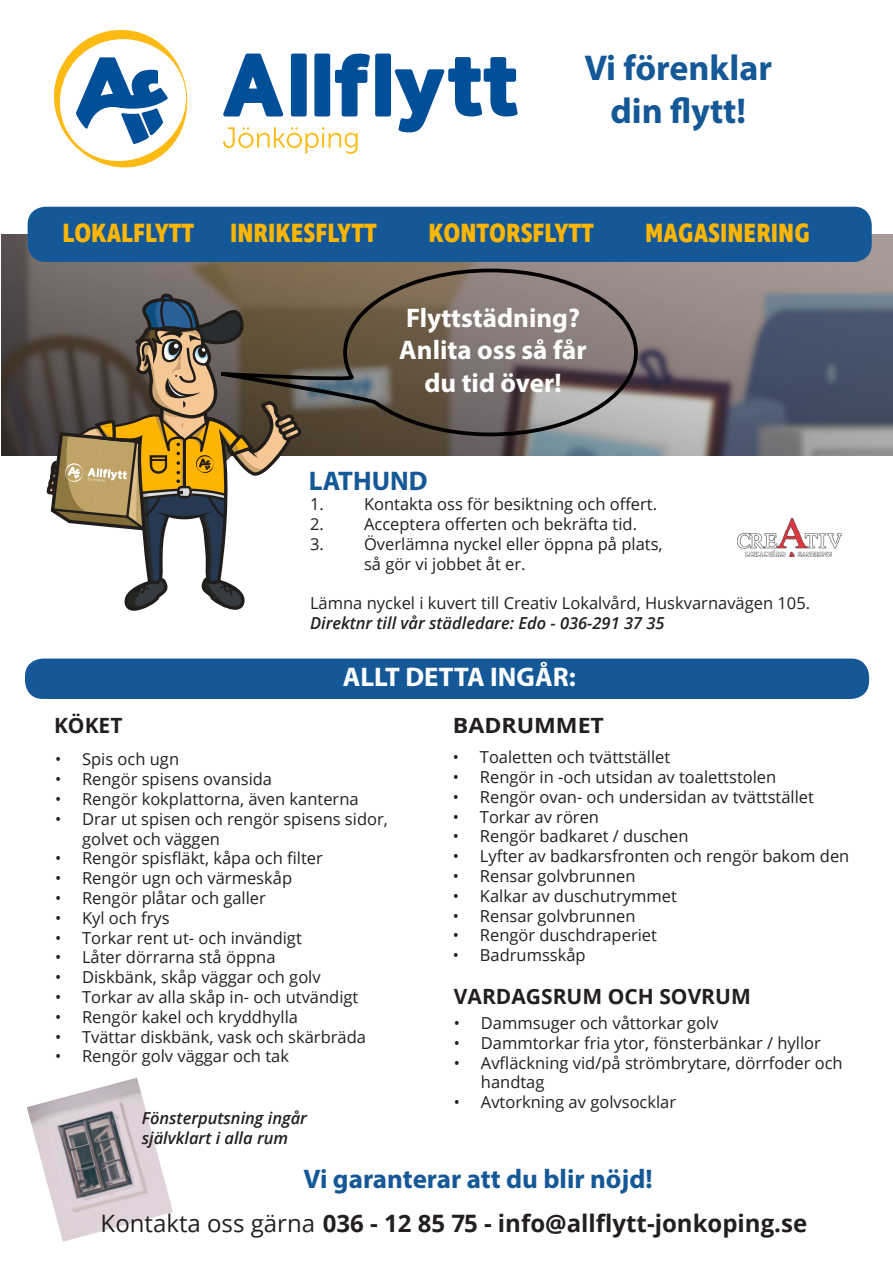
<style>
.page{position:relative;width:893px;height:1263px;background:#fff}
.page>*{position:absolute;margin:0;border:0;box-sizing:border-box;transform-origin:0 0}
.t1{font:700 36px/43.2px "Myriad Pro";color:#145897;text-align:center}
.t2{font:700 27px/32.4px "Myriad Pro";color:#fff;text-align:center}
.t3{font:700 27px "Ingra Cd";color:#ffb600}
.t4{font:700 27px "Myriad Pro";color:#145897}
.t5{font:700 24px "Open Sans";color:#231f20}
.t6{font:700 21px "Open Sans";color:#231f20}
.t7{font:700 21px "Open Sans";color:#231f20;scale:1.1 1}
.t8{font:16.5px/19.8px "Open Sans";color:#231f20}
.t9{font:italic 600 16.5px/19.8px "Open Sans";color:#231f20}
.s1{font-weight:400}
</style>
<div class="page">
<img style="left:1px;top:234px;width:892px;height:221px">
<svg style="left:47px;top:294px;width:255px;height:317px"></svg>
<svg style="left:223px;top:127px;width:135px;height:27px"></svg>
<svg style="left:223px;top:54px;width:60px;height:62px"></svg>
<div style="left:291px;top:54px;width:16px;height:62px;background:#014e99;border-radius:2px"></div>
<div style="left:314px;top:54px;width:16px;height:62px;background:#014e99;border-radius:2px"></div>
<svg style="left:335px;top:53px;width:35px;height:63px"></svg>
<div style="left:375px;top:54px;width:16px;height:62px;background:#014e99;border-radius:2px"></div>
<svg style="left:395px;top:57px;width:123px;height:75px"></svg>
<svg style="left:54px;top:30px;width:133px;height:137px"></svg>
<svg style="left:218px;top:267px;width:422px;height:171px;background:#70655a"></svg>
<img style="left:738px;top:518px;width:104px;height:39px">
<img style="left:27px;top:1078px;width:146px;height:164px">
<div style="left:28px;top:207px;width:844px;height:55px;background:#145897;border-radius:18px"></div>
<div style="left:25px;top:658px;width:844px;height:41px;background:#145897;border-radius:18px"></div>
<p class="t1" style="left:584px;top:45px;width:189px">Vi förenklar din flytt!</p>
<p class="t3" style="left:63px;top:216px;width:133px">LOKALFLYTT</p>
<p class="t3" style="left:230px;top:216px;width:148px">INRIKESFLYTT</p>
<p class="t3" style="left:428px;top:216px;width:167px">KONTORSFLYTT</p>
<p class="t3" style="left:645px;top:216px;width:166px">MAGASINERING</p>
<p class="t2" style="left:406px;top:301px;width:176px">Flyttstädning?</p>
<p class="t2" style="left:399px;top:333px;width:189px">Anlita oss så får du tid över!</p>
<p class="t4" style="left:309px;top:464px;width:120px">LATHUND</p>
<p class="t8" style="left:310px;top:494px;width:15px">1.</p>
<p class="t8" style="left:364px;top:494px;width:295px">Kontakta oss för besiktning och offert.</p>
<p class="t8" style="left:310px;top:514px;width:15px">2.</p>
<p class="t8" style="left:364px;top:514px;width:275px">Acceptera offerten och bekräfta tid.</p>
<p class="t8" style="left:310px;top:534px;width:15px">3.</p>
<p class="t8" style="left:364px;top:534px;width:300px">Överlämna nyckel eller öppna på plats, så gör vi jobbet åt er.</p>
<p class="t8" style="left:310px;top:593px;width:502px">Lämna nyckel i kuvert till Creativ Lokalvård, Huskvarnavägen 105.</p>
<p class="t9" style="left:310px;top:613px;width:356px">Direktnr till vår städledare: Edo - 036-291 37 35</p>
<p class="t6" style="left:54px;top:710px;width:70px">KÖKET</p>
<p class="t2" style="left:343px;top:660px;width:234px">ALLT DETTA INGÅR:</p>
<p class="t7" style="left:453px;top:710px;width:139px">BADRUMMET</p>
<p class="t8" style="left:55px;top:749px;width:126px">• Spis och ugn</p>
<p class="t8" style="left:55px;top:769px;width:219px">• Rengör spisens ovansida</p>
<p class="t8" style="left:55px;top:789px;width:305px">• Rengör kokplattorna, även kanterna</p>
<p class="t8" style="left:82px;top:808px;width:307px;text-indent:-27px">• Drar ut spisen och rengör spisens sidor, golvet och väggen</p>
<p class="t8" style="left:55px;top:848px;width:269px">• Rengör spisfläkt, kåpa och filter</p>
<p class="t8" style="left:55px;top:868px;width:239px">• Rengör ugn och värmeskåp</p>
<p class="t8" style="left:55px;top:888px;width:212px">• Rengör plåtar och galler</p>
<p class="t8" style="left:55px;top:907px;width:116px">• Kyl och frys</p>
<p class="t8" style="left:55px;top:927px;width:248px">• Torkar rent ut- och invändigt</p>
<p class="t8" style="left:55px;top:947px;width:222px">• Låter dörrarna stå öppna</p>
<p class="t8" style="left:55px;top:967px;width:267px">• Diskbänk, skåp väggar och golv</p>
<p class="t8" style="left:55px;top:987px;width:305px">• Torkar av alla skåp in- och utvändigt</p>
<p class="t8" style="left:55px;top:1006px;width:244px">• Rengör kakel och kryddhylla</p>
<p class="t8" style="left:55px;top:1026px;width:312px">• Tvättar diskbänk, vask och skärbräda</p>
<p class="t8" style="left:55px;top:1046px;width:235px">• Rengör golv väggar och tak</p>
<p class="t9" style="left:142px;top:1107px;width:167px">Fönsterputsning ingår självklart i alla rum</p>
<p class="t8" style="left:453px;top:747px;width:219px">• Toaletten och tvättstället</p>
<p class="t8" style="left:453px;top:767px;width:325px">• Rengör in -och utsidan av toalettstolen</p>
<p class="t8" style="left:453px;top:786px;width:363px">• Rengör ovan- och undersidan av tvättstället</p>
<p class="t8" style="left:453px;top:806px;width:148px">• Torkar av rören</p>
<p class="t8" style="left:453px;top:826px;width:237px">• Rengör badkaret / duschen</p>
<p class="t8" style="left:453px;top:846px;width:398px">• Lyfter av badkarsfronten och rengör bakom den</p>
<p class="t8" style="left:453px;top:866px;width:184px">• Rensar golvbrunnen</p>
<p class="t8" style="left:453px;top:885px;width:225px">• Kalkar av duschutrymmet</p>
<p class="t8" style="left:453px;top:905px;width:184px">• Rensar golvbrunnen</p>
<p class="t8" style="left:453px;top:925px;width:206px">• Rengör duschdraperiet</p>
<p class="t8" style="left:453px;top:945px;width:134px">• Badrumsskåp</p>
<p class="t6" style="left:454px;top:981px;width:298px">VARDAGSRUM OCH SOVRUM</p>
<p class="t8" style="left:454px;top:1013px;width:266px">• Dammsuger och våttorkar golv</p>
<p class="t8" style="left:454px;top:1032px;width:368px">• Dammtorkar fria ytor, fönsterbänkar / hyllor</p>
<p class="t8" style="left:481px;top:1052px;width:363px;text-indent:-27px">• Avfläckning vid/på strömbrytare, dörrfoder och handtag</p>
<p class="t8" style="left:454px;top:1092px;width:224px">• Avtorkning av golvsocklar</p>
<p class="t4" style="left:304px;top:1161px;width:351px">Vi garanterar att du blir nöjd!</p>
<p class="t5" style="left:101px;top:1206px;width:708px"><span class="s1">Kontakta oss gärna</span> 036 - 12 85 75 - info@allflytt-jonkoping.se</p>
</div>
